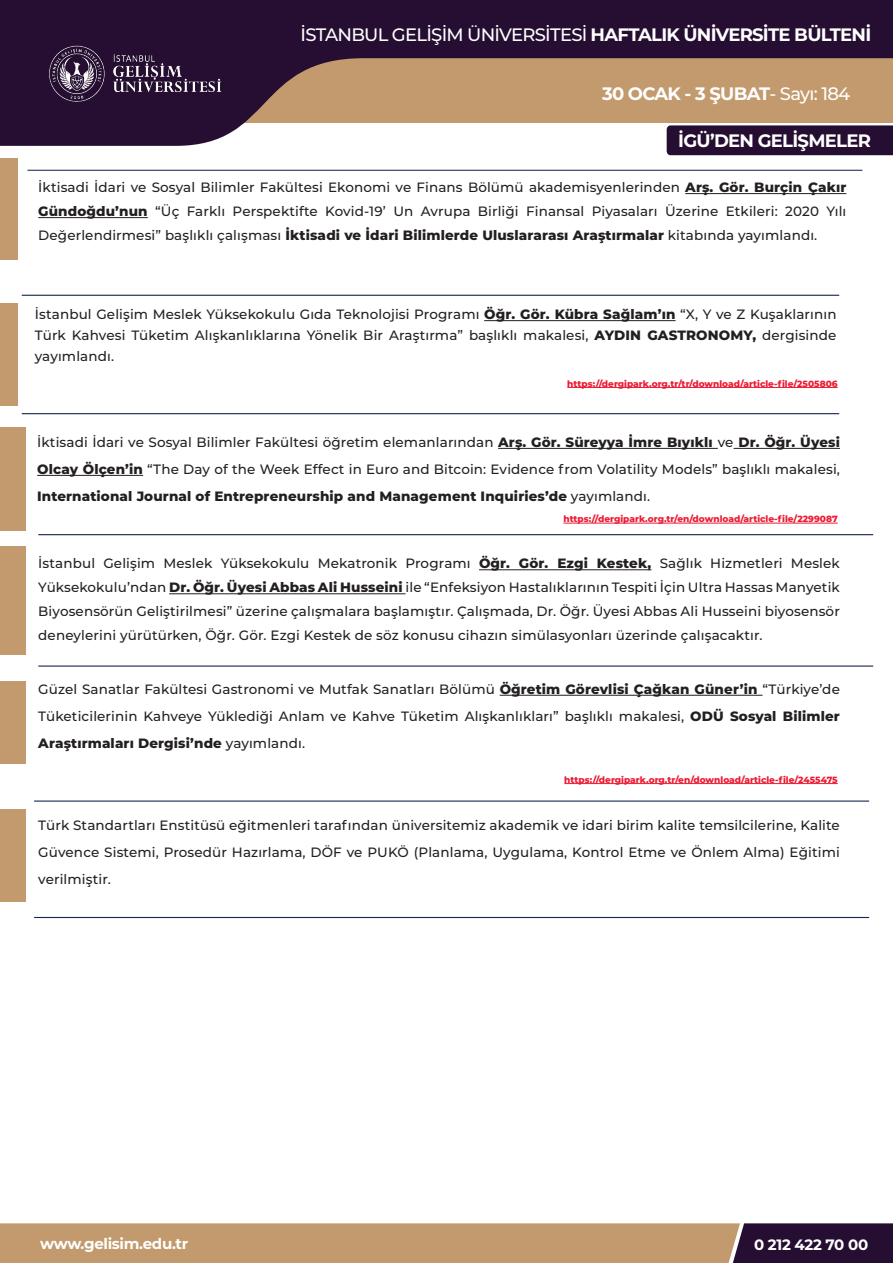
<style>
.page{position:relative;width:893px;height:1263px;background:#fff}
.page>*{position:absolute;margin:0;border:0;box-sizing:border-box;transform-origin:0 0}
.t1{font:700 18px "Montserrat";letter-spacing:-.04em;color:#fff}
.t2{font:500 18px "Montserrat";letter-spacing:-.04em;color:#fff}
.t3{font:700 15px "Montserrat";letter-spacing:-.02em;color:#fff}
.t4{font:500 13.5px/27px "Montserrat";letter-spacing:.01em;color:#231f20;text-align:justify}
.t5{font:800 9px "Montserrat";color:#ed1a33}
.s1{font-weight:500}
.s2{font-weight:700}
.s3{font-weight:800}
</style>
<div class="page">
<svg style="left:0;top:0;width:893px;height:146px;background:#74595b"></svg>
<svg style="left:0;top:1223px;width:893px;height:40px;background:#a78364"></svg>
<img style="left:21px;top:35px;width:228px;height:79px">
<hr style="left:27px;top:170px;width:835px;height:1px;background:#17284e">
<div style="left:667px;top:125px;width:226px;height:30px;background:#250e31"></div>
<div style="left:0;top:158px;width:17px;height:102px;background:#c29a6d"></div>
<div style="left:0;top:427px;width:25px;height:104px;background:#c29a6d"></div>
<div style="left:0;top:546px;width:25px;height:109px;background:#c29a6d"></div>
<div style="left:0;top:681px;width:25px;height:82px;background:#c29a6d"></div>
<div style="left:0;top:303px;width:17px;height:103px;background:#c29a6d"></div>
<hr style="left:22px;top:413px;width:817px;height:1px;background:#17284e">
<hr style="left:22px;top:295px;width:817px;height:1px;background:#17284e">
<hr style="left:38px;top:534px;width:835px;height:1px;background:#17284e">
<hr style="left:38px;top:665px;width:835px;height:2px;background:#17284e">
<hr style="left:34px;top:800px;width:835px;height:2px;background:#17284e">
<hr style="left:685px;top:193px;width:161px;height:1px;background:#231f20">
<hr style="left:38px;top:217px;width:110px;height:1px;background:#231f20">
<hr style="left:484px;top:320px;width:192px;height:1px;background:#231f20">
<hr style="left:498px;top:448px;width:220px;height:1px;background:#231f20">
<hr style="left:734px;top:448px;width:106px;height:1px;background:#231f20">
<hr style="left:37px;top:475px;width:106px;height:1px;background:#231f20">
<hr style="left:479px;top:569px;width:172px;height:1px;background:#231f20">
<hr style="left:169px;top:593px;width:237px;height:1px;background:#231f20">
<hr style="left:500px;top:695px;width:262px;height:1px;background:#231f20">
<div style="left:0;top:809px;width:25px;height:92px;background:#c29a6d"></div>
<hr style="left:34px;top:917px;width:835px;height:1px;background:#17284e">
<hr style="left:567px;top:387px;width:271px;height:1px;background:#ed1a33">
<hr style="left:563px;top:523px;width:275px;height:1px;background:#ed1a33">
<hr style="left:564px;top:783px;width:274px;height:1px;background:#ed1a33">
<p class="t1" style="left:329px;top:9px;width:252px">16 OCAK - 20 OCAK <span class="s1">- Sayı: 182</span></p>
<p class="t2" style="left:301px;top:22px;width:572px">İSTANBUL GELİŞİM ÜNİVERSİTESİ <span class="s2">HAFTALIK ÜNİVERSİTE BÜLTENİ</span></p>
<p class="t1" style="left:602px;top:80px;width:250px">30 OCAK - 3 ŞUBAT<span class="s1">- Sayı: 184</span></p>
<p class="t1" style="left:678px;top:128px;width:194px">İGÜ’DEN GELİŞMELER</p>
<p class="t4" style="left:38px;top:175px;width:810px;line-height:24px">İktisadi İdari ve Sosyal Bilimler Fakültesi Ekonomi ve Finans Bölümü akademisyenlerinden <span class="s3">Arş. Gör. Burçin Çakır Gündoğdu’nun</span> “Üç Farklı Perspektifte Kovid-19’ Un Avrupa Birliği Finansal Piyasaları Üzerine Etkileri: 2020 Yılı Değerlendirmesi” başlıklı çalışması <span class="s3">İktisadi ve İdari Bilimlerde Uluslararası Araştırmalar</span> kitabında yayımlandı.</p>
<p class="t4" style="left:35px;top:303px;width:803px;line-height:21px">İstanbul Gelişim Meslek Yüksekokulu Gıda Teknolojisi Programı <span class="s3">Öğr. Gör. Kübra Sağlam’ın</span> “X, Y ve Z Kuşaklarının Türk Kahvesi Tüketim Alışkanlıklarına Yönelik Bir Araştırma” başlıklı makalesi, <span class="s3">AYDIN GASTRONOMY,</span> dergisinde yayımlandı.</p>
<p class="t5" style="left:567px;top:377px;width:272px">https://dergipark.org.tr/tr/download/article-file/2505806</p>
<p class="t4" style="left:37px;top:428px;width:804px">İktisadi İdari ve Sosyal Bilimler Fakültesi öğretim elemanlarından <span class="s3">Arş. Gör. Süreyya İmre Bıyıklı</span> ve <span class="s3">Dr. Öğr. Üyesi Olcay Ölçen’in</span> “The Day of the Week Effect in Euro and Bitcoin: Evidence from Volatility Models” başlıklı makalesi, <span class="s3">International Journal of Entrepreneurship and Management Inquiries’de</span> yayımlandı.</p>
<p class="t5" style="left:563px;top:512px;width:276px">https://dergipark.org.tr/en/download/article-file/2299087</p>
<p class="t4" style="left:38px;top:551px;width:803px;line-height:24px">İstanbul Gelişim Meslek Yüksekokulu Mekatronik Programı <span class="s3">Öğr. Gör. Ezgi Kestek,</span> Sağlık Hizmetleri Meslek Yüksekokulu’ndan <span class="s3">Dr. Öğr. Üyesi Abbas Ali Husseini</span> ile “Enfeksiyon Hastalıklarının Tespiti İçin Ultra Hassas Manyetik Biyosensörün Geliştirilmesi” üzerine çalışmalara başlamıştır. Çalışmada, Dr. Öğr. Üyesi Abbas Ali Husseini biyosensör deneylerini yürütürken, Öğr. Gör. Ezgi Kestek de söz konusu cihazın simülasyonları üzerinde çalışacaktır.</p>
<p class="t4" style="left:38px;top:675px;width:803px">Güzel Sanatlar Fakültesi Gastronomi ve Mutfak Sanatları Bölümü <span class="s3">Öğretim Görevlisi Çağkan Güner’in</span> “Türkiye’de Tüketicilerinin Kahveye Yüklediği Anlam ve Kahve Tüketim Alışkanlıkları” başlıklı makalesi, <span class="s3">ODÜ Sosyal Bilimler Araştırmaları Dergisi’nde</span> yayımlandı.</p>
<p class="t5" style="left:564px;top:773px;width:275px">https://dergipark.org.tr/en/download/article-file/2455475</p>
<p class="t4" style="left:38px;top:811px;width:803px">Türk Standartları Enstitüsü eğitmenleri tarafından üniversitemiz akademik ve idari birim kalite temsilcilerine, Kalite Güvence Sistemi, Prosedür Hazırlama, DÖF ve PUKÖ (Planlama, Uygulama, Kontrol Etme ve Önlem Alma) Eğitimi verilmiştir.</p>
<p class="t3" style="left:40px;top:1233px;width:150px">www.gelisim.edu.tr</p>
<p class="t3" style="left:754px;top:1234px;width:116px">0 212 422 70 00</p>
</div>
